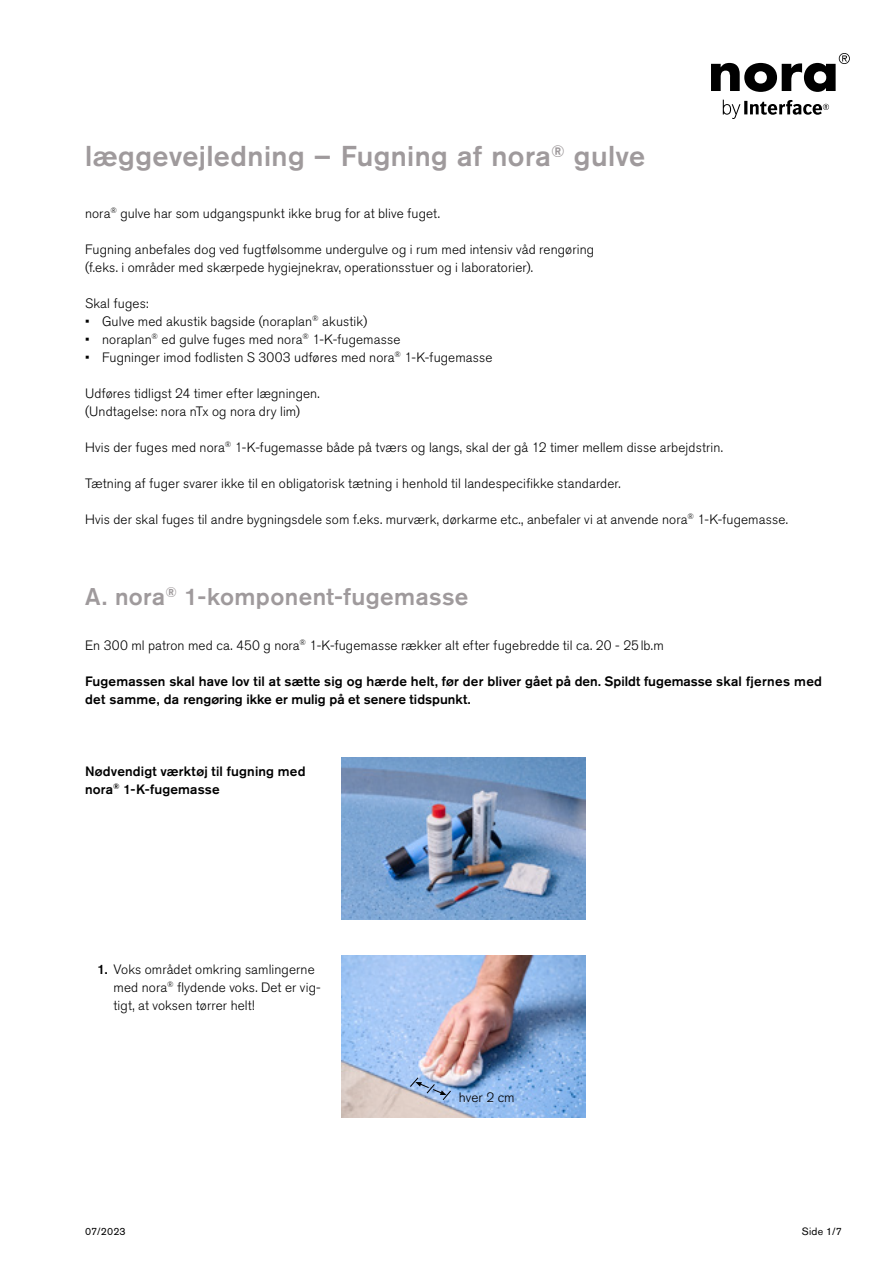
<style>
.page{position:relative;width:893px;height:1263px;background:#fff}
.page>*{position:absolute;margin:0;border:0;box-sizing:border-box;transform-origin:0 0}
.t1{font:500 28.5px "Akzidenz Grotesk Pro";letter-spacing:.015em;color:#9f9a9c}
.t2{font:500 24px "Akzidenz Grotesk Pro";letter-spacing:.02em;color:#9f9a9c}
.t3{font:300 13.5px/18px "Akzidenz Grotesk Pro";letter-spacing:.01em;color:#000}
.t4{font:500 13.5px/18px "Akzidenz Grotesk Pro";letter-spacing:.01em;color:#000}
.t5{font:10.5px "Akzidenz Grotesk Pro";letter-spacing:.02em;color:#000}
.s1{font-weight:500}
</style>
<div class="page">
<svg style="left:711px;top:53px;width:139px;height:39px"></svg>
<svg style="left:723px;top:100px;width:106px;height:19px"></svg>
<img style="left:342px;top:758px;width:243px;height:162px">
<img style="left:342px;top:955px;width:243px;height:162px">
<svg style="left:409px;top:1077px;width:42px;height:24px"></svg>
<h1 class="t1" style="left:85px;top:137px;width:562px">læggevejledning – Fugning af nora<sup>®</sup> gulve</h1>
<p class="t3" style="left:85px;top:204px;width:356px">nora<sup>®</sup> gulve har som udgangspunkt ikke brug for at blive fuget.</p>
<p class="t3" style="left:85px;top:240px;width:511px">Fugning anbefales dog ved fugtfølsomme undergulve og i rum med intensiv våd rengøring (f.eks. i områder med skærpede hygiejnekrav, operationsstuer og i laboratorier).</p>
<p class="t3" style="left:85px;top:294px;width:65px">Skal fuges:</p>
<p class="t3" style="left:85px;top:312px;width:284px">• Gulve med akustik bagside (noraplan<sup>®</sup> akustik)</p>
<p class="t3" style="left:85px;top:330px;width:317px">• noraplan<sup>®</sup> ed gulve fuges med nora<sup>®</sup> 1-K-fugemasse</p>
<p class="t3" style="left:85px;top:348px;width:409px">• Fugninger imod fodlisten S 3003 udføres med nora<sup>®</sup> 1-K-fugemasse</p>
<p class="t3" style="left:85px;top:384px;width:236px">Udføres tidligst 24 timer efter lægningen. (Undtagelse: nora nTx og nora dry lim)</p>
<p class="t3" style="left:85px;top:438px;width:639px">Hvis der fuges med nora<sup>®</sup> 1-K-fugemasse både på tværs og langs, skal der gå 12 timer mellem disse arbejdstrin.</p>
<p class="t3" style="left:85px;top:474px;width:537px">Tætning af fuger svarer ikke til en obligatorisk tætning i henhold til landespecifikke standarder.</p>
<p class="t3" style="left:85px;top:510px;width:704px">Hvis der skal fuges til andre bygningsdele som f.eks. murværk, dørkarme etc., anbefaler vi at anvende nora<sup>®</sup> 1-K-fugemasse.</p>
<h2 class="t2" style="left:85px;top:581px;width:385px">A. nora<sup>®</sup> 1-komponent-fugemasse</h2>
<p class="t3" style="left:85px;top:636px;width:580px">En 300 ml patron med ca. 450 g nora<sup>®</sup> 1-K-fugemasse rækker alt efter fugebredde til ca. 20 - 25lb.m</p>
<p class="t4" style="left:85px;top:672px;width:739px">Fugemassen skal have lov til at sætte sig og hærde helt, før der bliver gået på den. Spildt fugemasse skal fjernes med det samme, da rengøring ikke er mulig på et senere tidspunkt.</p>
<p class="t4" style="left:85px;top:762px;width:222px">Nødvendigt værktøj til fugning med nora<sup>®</sup> 1-K-fugemasse</p>
<p class="t3" style="left:114px;top:960px;width:209px;text-indent:-16px"><span class="s1">1.</span> Voks området omkring samlingerne med nora<sup>®</sup> flydende voks. Det er vig&shy;tigt, at voksen tørrer helt!</p>
<p class="t3" style="left:459px;top:1088px;width:57px">hver 2 cm</p>
<p class="t5" style="left:85px;top:1224px;width:42px">07/2023</p>
<p class="t5" style="left:802px;top:1224px;width:42px">Side 1/7</p>
</div>
